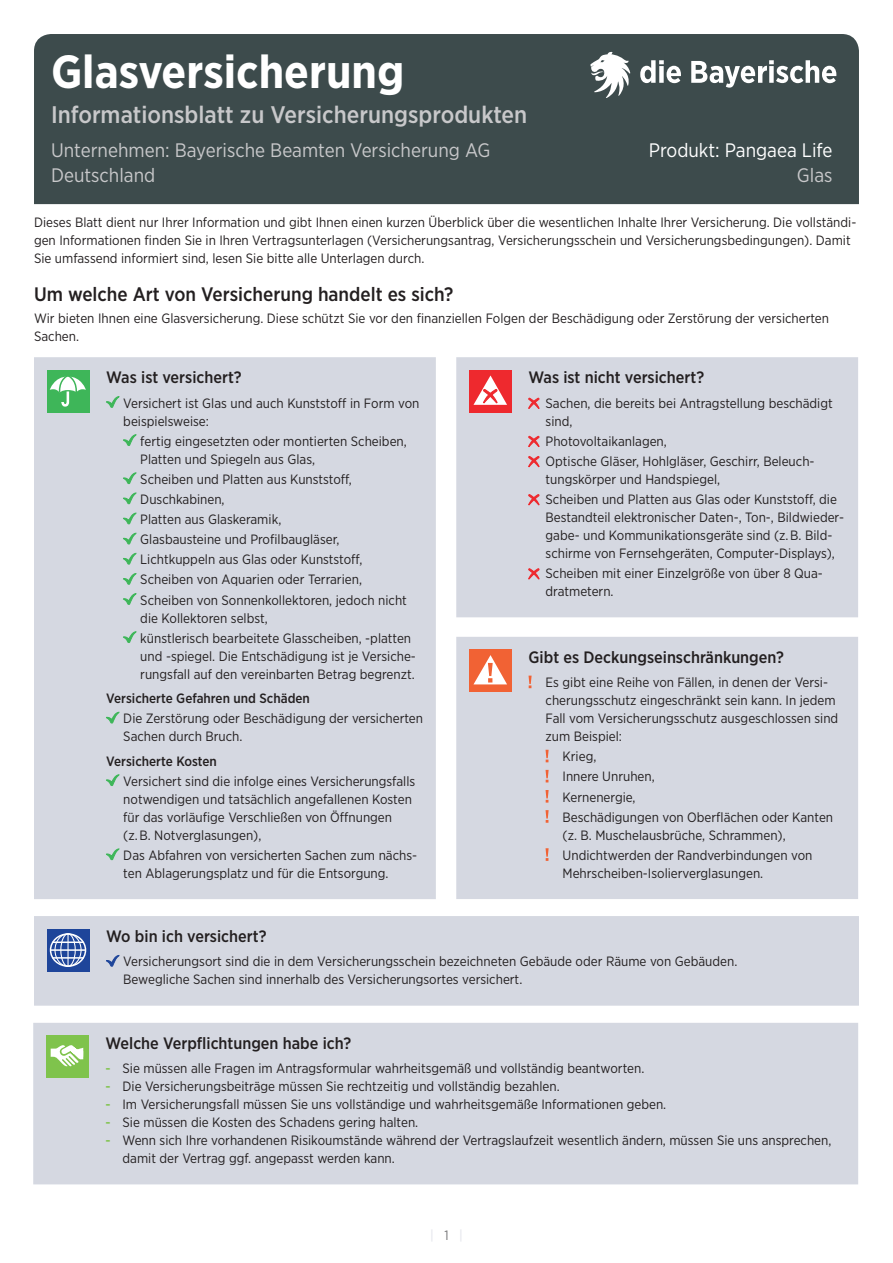
<style>
.page{position:relative;width:893px;height:1263px;background:#fff}
.page>*{position:absolute;margin:0;border:0;box-sizing:border-box;transform-origin:0 0}
.t1{font:700 46.5px "Gotham Narrow";color:#fff}
.t2{font:500 24px "Gotham Narrow";color:#c8c8ca}
.t3{font:19.5px "Gotham Narrow";color:#c8c8ca}
.t4{font:500 19.5px "Gotham Narrow";color:#231f20}
.t5{font:19.5px "Gotham Narrow";color:#fff}
.t6{font:500 16.5px "Gotham Narrow";color:#231f20}
.t7{font:13.5px/18px "Gotham Narrow";color:#231f20}
.t8{font:500 13.5px "Gotham Narrow";color:#231f20}
.s1{font-weight:500;color:#7fc34c}
</style>
<div class="page">
<div style="left:34px;top:357px;width:402px;height:542px;background:#d5d8e1"></div>
<div style="left:47px;top:370px;width:42px;height:42px;background:#3eb659"></div>
<svg style="left:50px;top:376px;width:36px;height:31px"></svg>
<svg style="left:106px;top:396px;width:14px;height:12px"></svg>
<svg style="left:123px;top:434px;width:14px;height:12px"></svg>
<svg style="left:123px;top:472px;width:14px;height:12px"></svg>
<svg style="left:123px;top:492px;width:14px;height:12px"></svg>
<svg style="left:123px;top:512px;width:14px;height:12px"></svg>
<svg style="left:123px;top:532px;width:14px;height:12px"></svg>
<svg style="left:123px;top:553px;width:14px;height:11px"></svg>
<svg style="left:123px;top:573px;width:14px;height:11px"></svg>
<svg style="left:123px;top:593px;width:14px;height:12px"></svg>
<svg style="left:123px;top:631px;width:14px;height:12px"></svg>
<svg style="left:106px;top:711px;width:14px;height:12px"></svg>
<svg style="left:106px;top:774px;width:14px;height:12px"></svg>
<svg style="left:106px;top:848px;width:14px;height:12px"></svg>
<div style="left:456px;top:357px;width:402px;height:260px;background:#d5d8e1"></div>
<div style="left:469px;top:370px;width:43px;height:42px;background:#ee292e"></div>
<svg style="left:473px;top:375px;width:34px;height:30px"></svg>
<svg style="left:528px;top:398px;width:11px;height:11px"></svg>
<svg style="left:528px;top:436px;width:11px;height:11px"></svg>
<svg style="left:528px;top:456px;width:11px;height:11px"></svg>
<svg style="left:528px;top:494px;width:11px;height:11px"></svg>
<svg style="left:528px;top:568px;width:11px;height:11px"></svg>
<div style="left:456px;top:637px;width:402px;height:262px;background:#d5d8e1"></div>
<div style="left:469px;top:649px;width:43px;height:43px;background:#f16234"></div>
<svg style="left:473px;top:655px;width:34px;height:29px"></svg>
<svg style="left:529px;top:676px;width:3px;height:12px"></svg>
<svg style="left:546px;top:750px;width:3px;height:12px"></svg>
<svg style="left:546px;top:770px;width:3px;height:12px"></svg>
<svg style="left:546px;top:790px;width:3px;height:13px"></svg>
<svg style="left:546px;top:810px;width:3px;height:13px"></svg>
<svg style="left:546px;top:848px;width:3px;height:13px"></svg>
<div style="left:34px;top:916px;width:825px;height:90px;background:#d5d8e1"></div>
<svg style="left:47px;top:929px;width:42px;height:42px"></svg>
<svg style="left:66px;top:943px;width:4px;height:18px"></svg>
<hr style="left:50px;top:949px;width:36px;height:2px;background:#fff">
<hr style="left:52px;top:941px;width:32px;height:2px;background:#fff">
<hr style="left:52px;top:957px;width:32px;height:2px;background:#fff">
<div style="left:50px;top:933px;width:36px;height:34px;border:2px solid #fff;border-radius:50%"></div>
<hr style="left:68px;top:934px;width:1px;height:32px;background:#fff">
<div style="left:54px;top:933px;width:28px;height:34px;border:1px solid #fff;border-radius:50%"></div>
<div style="left:60px;top:933px;width:16px;height:34px;border:1px solid #fff;border-radius:50%"></div>
<svg style="left:106px;top:955px;width:14px;height:11px"></svg>
<div style="left:33px;top:1023px;width:825px;height:161px;background:#d5d8e1"></div>
<div style="left:46px;top:1035px;width:43px;height:43px;background:#7fc34c"></div>
<svg style="left:51px;top:1045px;width:33px;height:22px"></svg>
<div style="left:34px;top:34px;width:825px;height:170px;background:#3d4b4c"></div>
<svg style="left:640px;top:60px;width:41px;height:23px"></svg>
<svg style="left:691px;top:60px;width:145px;height:39px"></svg>
<svg style="left:590px;top:52px;width:41px;height:46px"></svg>
<h1 class="t1" style="left:51px;top:42px;width:355px">Glasversicherung</h1>
<h2 class="t2" style="left:51px;top:99px;width:478px">Informationsblatt zu Versicherungsprodukten</h2>
<h3 class="t3" style="left:51px;top:138px;width:441px">Unternehmen: Bayerische Beamten Versicherung AG</h3>
<h3 class="t5" style="left:649px;top:138px;width:185px">Produkt: Pangaea Life</h3>
<h3 class="t3" style="left:51px;top:163px;width:106px">Deutschland</h3>
<h3 class="t3" style="left:797px;top:163px;width:37px">Glas</h3>
<p class="t7" style="left:34px;top:213px;width:824px">Dieses Blatt dient nur Ihrer Information und gibt Ihnen einen kurzen Überblick über die wesentlichen Inhalte Ihrer Versicherung. Die vollständi&shy;gen Informationen finden Sie in Ihren Vertragsunterlagen (Versicherungsantrag, Versicherungsschein und Versicherungsbedingungen). Damit<br>Sie umfassend informiert sind, lesen Sie bitte alle Unterlagen durch.</p>
<h3 class="t4" style="left:34px;top:282px;width:421px">Um welche Art von Versicherung handelt es sich?</h3>
<p class="t7" style="left:34px;top:309px;width:797px">Wir bieten Ihnen eine Glasversicherung. Diese schützt Sie vor den finanziellen Folgen der Beschädigung oder Zerstörung der versicherten<br>Sachen.</p>
<p class="t6" style="left:106px;top:367px;width:137px">Was ist versichert?</p>
<p class="t7" style="left:123px;top:393px;width:298px">Versichert ist Glas und auch Kunststoff in Form von beispielsweise:</p>
<p class="t7" style="left:140px;top:432px;width:268px">fertig eingesetzten oder montierten Scheiben,<br>Platten und Spiegeln aus Glas,</p>
<p class="t7" style="left:140px;top:469px;width:268px;line-height:20.1px">Scheiben und Platten aus Kunststoff, Duschkabinen,<br>Platten aus Glaskeramik,<br>Glasbausteine und Profilbaugläser, Lichtkuppeln aus Glas oder Kunststoff, Scheiben von Aquarien oder Terrarien, Scheiben von Sonnenkollektoren, jedoch nicht</p>
<p class="t7" style="left:140px;top:607px;width:272px;line-height:20.1px">die Kollektoren selbst,<br>künstlerisch bearbeitete Glasscheiben, -platten</p>
<p class="t7" style="left:140px;top:647px;width:277px">und -spiegel. Die Entschädigung ist je Versiche&shy;rungsfall auf den vereinbarten Betrag begrenzt.</p>
<p class="t8" style="left:106px;top:690px;width:205px">Versicherte Gefahren und Schäden</p>
<p class="t7" style="left:123px;top:709px;width:301px">Die Zerstörung oder Beschädigung der versicherten<br>Sachen durch Bruch.</p>
<p class="t8" style="left:106px;top:752px;width:112px">Versicherte Kosten</p>
<p class="t7" style="left:123px;top:772px;width:293px">Versichert sind die infolge eines Versicherungsfalls notwendigen und tatsächlich angefallenen Kosten für das vorläufige Verschließen von Öffnungen<br>(z. B. Notverglasungen),</p>
<p class="t7" style="left:123px;top:846px;width:295px">Das Abfahren von versicherten Sachen zum nächs&shy;ten Ablagerungsplatz und für die Entsorgung.</p>
<p class="t6" style="left:529px;top:367px;width:177px">Was ist nicht versichert?</p>
<p class="t7" style="left:546px;top:393px;width:289px">Sachen, die bereits bei Antragstellung beschädigt sind,</p>
<p class="t7" style="left:546px;top:431px;width:271px;line-height:20.1px">Photovoltaikanlagen,<br>Optische Gläser, Hohlgläser, Geschirr, Beleuch-</p>
<p class="t7" style="left:546px;top:469px;width:293px;line-height:20.1px">tungskörper und Handspiegel,<br>Scheiben und Platten aus Glas oder Kunststoff, die</p>
<p class="t7" style="left:546px;top:508px;width:300px">Bestandteil elektronischer Daten-, Ton-, Bildwieder&shy;gabe- und Kommunikationsgeräte sind (z. B. Bild&shy;schirme von Fernsehgeräten, Computer-Displays),</p>
<p class="t7" style="left:546px;top:564px;width:279px">Scheiben mit einer Einzelgröße von über 8 Qua&shy;dratmetern.</p>
<p class="t6" style="left:529px;top:646px;width:257px">Gibt es Deckungseinschränkungen?</p>
<p class="t7" style="left:546px;top:673px;width:294px">Es gibt eine Reihe von Fällen, in denen der Versi&shy;cherungsschutz eingeschränkt sein kann. In jedem Fall vom Versicherungsschutz ausgeschlossen sind zum Beispiel:</p>
<p class="t7" style="left:563px;top:746px;width:272px;line-height:20.1px">Krieg,<br>Innere Unruhen,<br>Kernenergie,<br>Beschädigungen von Oberflächen oder Kanten</p>
<p class="t7" style="left:563px;top:825px;width:251px;line-height:20.1px">(z. B. Muschelausbrüche, Schrammen),<br>Undichtwerden der Randverbindungen von</p>
<p class="t7" style="left:563px;top:864px;width:202px">Mehrscheiben-Isolierverglasungen.</p>
<p class="t6" style="left:106px;top:926px;width:162px">Wo bin ich versichert?</p>
<p class="t7" style="left:123px;top:952px;width:615px">Versicherungsort sind die in dem Versicherungsschein bezeichneten Gebäude oder Räume von Gebäuden.<br>Bewegliche Sachen sind innerhalb des Versicherungsortes versichert.</p>
<p class="t6" style="left:106px;top:1032px;width:247px">Welche Verpflichtungen habe ich?</p>
<p class="t7" style="left:106px;top:1059px;width:540px"><span class="s1">-</span> Sie müssen alle Fragen im Antragsformular wahrheitsgemäß und vollständig beantworten.</p>
<p class="t7" style="left:106px;top:1077px;width:456px"><span class="s1">-</span> Die Versicherungsbeiträge müssen Sie rechtzeitig und vollständig bezahlen.</p>
<p class="t7" style="left:106px;top:1095px;width:562px"><span class="s1">-</span> Im Versicherungsfall müssen Sie uns vollständige und wahrheitsgemäße Informationen geben.</p>
<p class="t7" style="left:106px;top:1113px;width:314px"><span class="s1">-</span> Sie müssen die Kosten des Schadens gering halten.</p>
<p class="t7" style="left:123px;top:1131px;width:710px;text-indent:-17px"><span class="s1">-</span> Wenn sich Ihre vorhandenen Risikoumstände während der Vertragslaufzeit wesentlich ändern, müssen Sie uns ansprechen, damit der Vertrag ggf. angepasst werden kann.</p>
</div>
